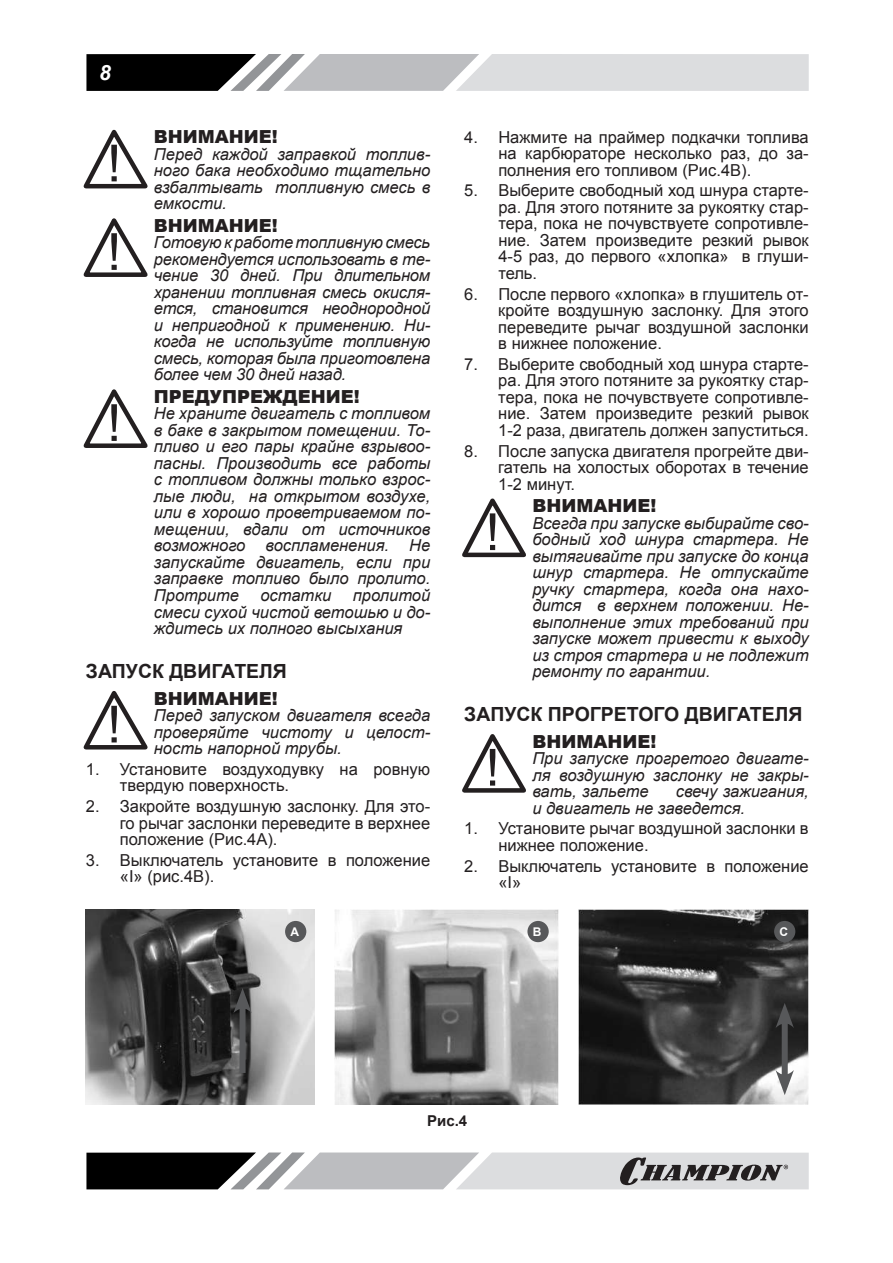
<style>
.page{position:relative;width:893px;height:1263px;background:#fff}
.page>*{position:absolute;margin:0;border:0;box-sizing:border-box;transform-origin:0 0}
.t1{font:italic 700 21px "Arial";color:#fff}
.t2{font:700 19.5px "Arial";color:#231f20}
.t3{font:900 18px "Arial";color:#231f20}
.t4{font:italic 16.5px/16.5px "Arial";color:#231f20;text-align:justify}
.t5{font:16.5px/16.5px "Arial";color:#231f20;text-align:justify}
.t6{font:700 15px "Arial";color:#231f20}
.t7{font:700 12px "Arial";color:#fff}
</style>
<div class="page">
<svg style="left:86px;top:54px;width:723px;height:37px;background:#a7a8a9"></svg>
<svg style="left:86px;top:1152px;width:723px;height:37px;background:#9d9d9f"></svg>
<svg style="left:83px;top:129px;width:65px;height:60px"></svg>
<svg style="left:83px;top:218px;width:65px;height:59px"></svg>
<svg style="left:83px;top:389px;width:65px;height:59px"></svg>
<svg style="left:83px;top:691px;width:65px;height:59px"></svg>
<svg style="left:462px;top:498px;width:64px;height:60px"></svg>
<svg style="left:462px;top:734px;width:64px;height:59px"></svg>
<img style="left:85px;top:909px;width:230px;height:195px">
<img style="left:335px;top:909px;width:224px;height:195px">
<img style="left:578px;top:909px;width:230px;height:195px">
<div style="left:285px;top:921px;width:21px;height:21px;background:#57585a;border-radius:50%"></div>
<div style="left:527px;top:921px;width:22px;height:21px;background:#57585a;border-radius:50%"></div>
<div style="left:774px;top:921px;width:21px;height:21px;background:#57585a;border-radius:50%"></div>
<div style="left:240px;top:1003px;width:6px;height:70px;background:#57585a"></div>
<svg style="left:233px;top:988px;width:19px;height:25px"></svg>
<div style="left:782px;top:1018px;width:6px;height:62px;background:#57585a"></div>
<svg style="left:776px;top:1003px;width:18px;height:25px"></svg>
<svg style="left:776px;top:1070px;width:18px;height:25px"></svg>
<p class="t1" style="left:99px;top:59px;width:13px">8</p>
<p class="t3" style="left:154px;top:124px;width:125px">ВНИМАНИЕ!</p>
<p class="t4" style="left:154px;top:146px;width:278px">Перед каждой заправкой топлив&shy;ного бака необходимо тщательно взбалтывать топливную смесь в емкости.</p>
<p class="t3" style="left:154px;top:212px;width:125px">ВНИМАНИЕ!</p>
<p class="t4" style="left:154px;top:235px;width:278px">Готовую к работе топливную смесь рекомендуется использовать в те&shy;чение 30 дней. При длительном хранении топливная смесь окисля&shy;ется, становится неоднородной и непригодной к применению. Ни&shy;когда не используйте топливную смесь, которая была приготовлена более чем 30 дней назад.</p>
<p class="t3" style="left:154px;top:383px;width:207px">ПРЕДУПРЕЖДЕНИЕ!</p>
<p class="t4" style="left:154px;top:406px;width:278px">Не храните двигатель с топливом в баке в закрытом помещении. То&shy;пливо и его пары крайне взрывоо&shy;пасны. Производить все работы с топливом должны только взрос&shy;лые люди, на открытом воздухе, или в хорошо проветриваемом по&shy;мещении, вдали от источников возможного воспламенения. Не запускайте двигатель, если при заправке топливо было пролито.<br>Протрите</p>
<p class="t4" style="left:154px;top:587px;width:278px;text-indent:199px">пролитой смеси сухой чистой ветошью и до&shy;ждитесь их полного высыхания</p>
<p class="t2" style="left:86px;top:658px;width:203px">ЗАПУСК ДВИГАТЕЛЯ</p>
<p class="t3" style="left:154px;top:685px;width:125px">ВНИМАНИЕ!</p>
<p class="t4" style="left:154px;top:707px;width:278px">Перед запуском двигателя всегда проверяйте чистоту и целост&shy;ность напорной трубы.</p>
<p class="t5" style="left:120px;top:761px;width:312px;text-indent:-34px">1. Установите воздуходувку на ровную твердую поверхность.</p>
<p class="t5" style="left:120px;top:798px;width:312px;text-indent:-34px">2. Закройте воздушную заслонку. Для это&shy;го рычаг заслонки переведите в верхнее положение (Рис.4А).</p>
<p class="t5" style="left:120px;top:852px;width:312px;text-indent:-34px">3. Выключатель установите в положение «I» (рис.4В).</p>
<p class="t4" style="left:260px;top:587px;width:72px">остатки</p>
<p class="t5" style="left:498px;top:129px;width:312px;text-indent:-34px">4. Нажмите на праймер подкачки топлива на карбюраторе несколько раз, до за&shy;полнения его топливом (Рис.4В).</p>
<p class="t5" style="left:498px;top:182px;width:312px;text-indent:-34px">5. Выберите свободный ход шнура старте&shy;ра. Для этого потяните за рукоятку стар&shy;тера, пока не почувствуете сопротивле&shy;ние. Затем произведите резкий рывок 4-5 раз, до первого «хлопка» в глуши&shy;тель.</p>
<p class="t5" style="left:498px;top:286px;width:312px;text-indent:-34px">6. После первого «хлопка» в глушитель от&shy;кройте воздушную заслонку. Для этого переведите рычаг воздушной заслонки в нижнее положение.</p>
<p class="t5" style="left:498px;top:356px;width:312px;text-indent:-34px">7. Выберите свободный ход шнура старте&shy;ра. Для этого потяните за рукоятку стар&shy;тера, пока не почувствуете сопротивле&shy;ние. Затем произведите резкий рывок 1-2 раза, двигатель должен запуститься.</p>
<p class="t5" style="left:498px;top:443px;width:312px;text-indent:-34px">8. После запуска двигателя прогрейте дви&shy;гатель на холостых оборотах в течение 1-2 минут.</p>
<p class="t3" style="left:532px;top:493px;width:125px">ВНИМАНИЕ!</p>
<p class="t4" style="left:532px;top:515px;width:278px">Всегда при запуске выбирайте сво&shy;бодный ход шнура стартера. Не вытягивайте при запуске до конца шнур стартера. Не отпускайте ручку стартера, когда она нахо&shy;дится в верхнем положении. Не&shy;выполнение этих требований при запуске может привести к выходу из строя стартера и не подлежит ремонту по гарантии.</p>
<p class="t2" style="left:464px;top:701px;width:340px">ЗАПУСК ПРОГРЕТОГО ДВИГАТЕЛЯ</p>
<p class="t3" style="left:532px;top:728px;width:125px">ВНИМАНИЕ!</p>
<p class="t4" style="left:532px;top:750px;width:278px">При запуске прогретого двигате&shy;ля воздушную заслонку не закры&shy;вать, зальете</p>
<p class="t4" style="left:532px;top:783px;width:278px;text-indent:143px">свечу зажигания, и двигатель не заведется.</p>
<p class="t5" style="left:498px;top:820px;width:312px;text-indent:-34px">1. Установите рычаг воздушной заслонки в нижнее положение.</p>
<p class="t5" style="left:498px;top:858px;width:312px;text-indent:-34px">2. Выключатель установите в положение «I»</p>
<p class="t7" style="left:290px;top:923px;width:10px">А</p>
<p class="t7" style="left:533px;top:923px;width:10px">В</p>
<p class="t7" style="left:779px;top:923px;width:10px">С</p>
<p class="t6" style="left:427px;top:1110px;width:42px">Рис.4</p>
</div>
